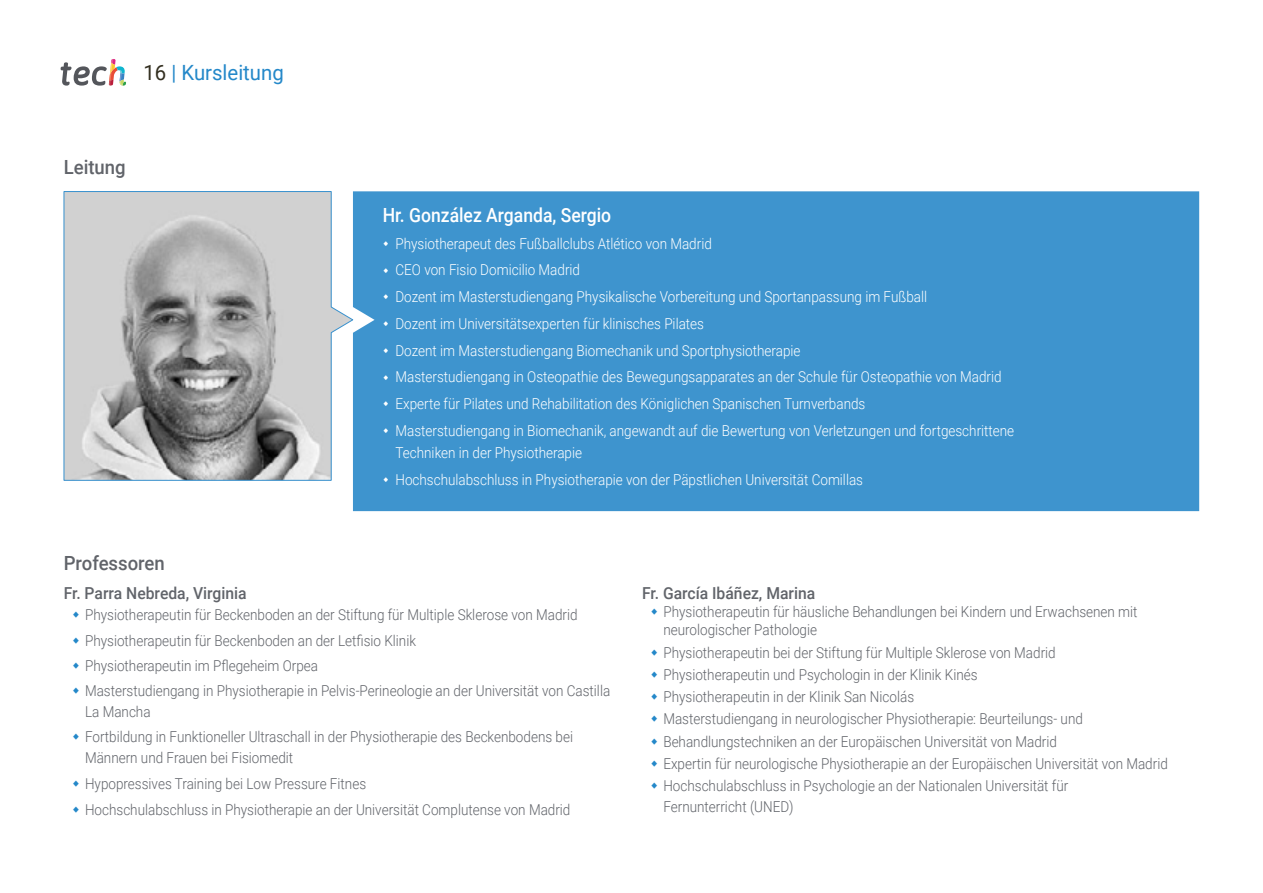
<style>
.page{position:relative;width:1263px;height:893px;background:#fff}
.page>*{position:absolute;margin:0;border:0;box-sizing:border-box;transform-origin:0 0}
.t1{font:21px "Roboto";color:#2488c9}
.t2{font:500 19.5px "Roboto";color:#fff;scale:.9 1}
.t3{font:500 19.5px "Roboto";color:#61646a;scale:.95 1}
.t4{font:500 16.5px "Roboto";color:#61646a;scale:.95 1}
.t5{font:300 15px/22px "Roboto";color:#61646a;scale:.9 1}
.t6{font:300 15px/26.7px "Roboto";color:#fff;scale:.9 1}
.s1{color:#322e1f}
</style>
<div class="page">
<svg style="left:61px;top:59px;width:65px;height:27px"></svg>
<svg style="left:64px;top:191px;width:289px;height:290px;background:#b9babb"></svg>
<div style="left:353px;top:191px;width:846px;height:320px;background:#3e94ce"></div>
<svg style="left:384px;top:241px;width:4px;height:5px"></svg>
<svg style="left:384px;top:268px;width:4px;height:5px"></svg>
<svg style="left:384px;top:294px;width:4px;height:5px"></svg>
<svg style="left:384px;top:321px;width:4px;height:5px"></svg>
<svg style="left:384px;top:348px;width:4px;height:5px"></svg>
<svg style="left:384px;top:375px;width:4px;height:5px"></svg>
<svg style="left:384px;top:401px;width:4px;height:5px"></svg>
<svg style="left:384px;top:428px;width:4px;height:5px"></svg>
<svg style="left:384px;top:477px;width:4px;height:5px"></svg>
<h1 class="t1" style="left:144px;top:57px;width:142px"><span class="s1">16</span> | Kursleitung</h1>
<h2 class="t3" style="left:64px;top:154px;width:67px">Leitung</h2>
<h2 class="t3" style="left:64px;top:549px;width:108px">Professoren</h2>
<h2 class="t2" style="left:383px;top:201px;width:255px">Hr. González Arganda, Sergio</h2>
<p class="t6" style="left:395px;top:229px;width:689px">Physiotherapeut des Fußballclubs Atlético von Madrid<br>CEO von Fisio Domicilio Madrid<br>Dozent im Masterstudiengang Physikalische Vorbereitung und Sportanpassung im Fußball<br>Dozent im Universitätsexperten für klinisches Pilates<br>Dozent im Masterstudiengang Biomechanik und Sportphysiotherapie<br>Masterstudiengang in Osteopathie des Bewegungsapparates an der Schule für Osteopathie von Madrid Experte für Pilates und Rehabilitation des Königlichen Spanischen Turnverbands<br>Masterstudiengang in Biomechanik, angewandt auf die Bewertung von Verletzungen und fortgeschrittene</p>
<p class="t6" style="left:395px;top:439px;width:521px">Techniken in der Physiotherapie<br>Hochschulabschluss in Physiotherapie von der Päpstlichen Universität Comillas</p>
<p class="t4" style="left:64px;top:582px;width:194px">Fr. Parra Nebreda, Virginia</p>
<p class="t5" style="left:85px;top:602px;width:585px;line-height:25.2px">Physiotherapeutin für Beckenboden an der Stiftung für Multiple Sklerose von Madrid Physiotherapeutin für Beckenboden an der Letfisio Klinik<br>Physiotherapeutin im Pflegeheim Orpea<br>Masterstudiengang in Physiotherapie in Pelvis-Perineologie an der Universität von Castilla</p>
<p class="t5" style="left:85px;top:698px;width:544px;line-height:25.2px">La Mancha<br>Fortbildung in Funktioneller Ultraschall in der Physiotherapie des Beckenbodens bei</p>
<p class="t5" style="left:85px;top:745px;width:314px;line-height:25.2px">Männern und Frauen bei Fisiomedit<br>Hypopressives Training bei Low Pressure Fitnes</p>
<p class="t5" style="left:85px;top:798px;width:541px">Hochschulabschluss in Physiotherapie an der Universität Complutense von Madrid</p>
<p class="t4" style="left:642px;top:582px;width:184px">Fr. García Ibáñez, Marina</p>
<p class="t5" style="left:663px;top:602px;width:528px;line-height:18px">Physiotherapeutin für häusliche Behandlungen bei Kindern und Erwachsenen mit neurologischer Pathologie</p>
<p class="t5" style="left:663px;top:641px;width:562px">Physiotherapeutin bei der Stiftung für Multiple Sklerose von Madrid<br>Physiotherapeutin und Psychologin in der Klinik Kinés<br>Physiotherapeutin in der Klinik San Nicolás<br>Masterstudiengang in neurologischer Physiotherapie: Beurteilungs- und Behandlungstechniken an der Europäischen Universität von Madrid<br>Expertin für neurologische Physiotherapie an der Europäischen Universität von Madrid Hochschulabschluss in Psychologie an der Nationalen Universität für<br>Fernunterricht (UNED)</p>
</div>
